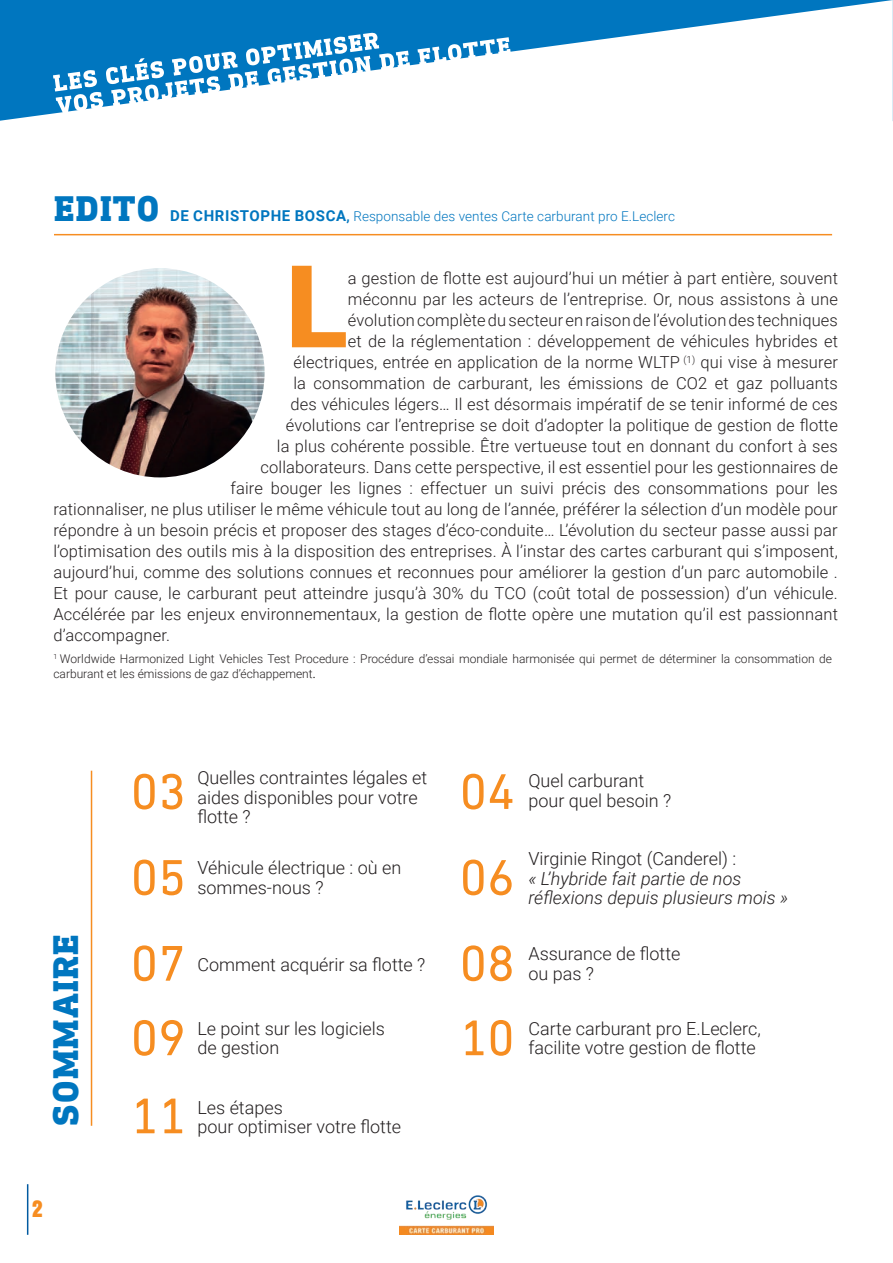
<style>
.page{position:relative;width:893px;height:1263px;background:#fff}
.page>*{position:absolute;margin:0;border:0;box-sizing:border-box;transform-origin:0 0}
.t1{font:900 114.6px "Roboto";color:#f68d21}
.t2{font:51px "DIN Next Slab Pro";color:#f68d21}
.t3{font:800 36px "DIN Next Slab Pro";letter-spacing:.035em;color:#0076bf}
.t4{font:21px "Anton";color:#f68d21}
.t5{font:300 18px/19.5px "Roboto";color:#231f20}
.t6{font:italic 300 18px/19.5px "Roboto";color:#231f20}
.t7{font:300 16.5px "Roboto";letter-spacing:.01em;color:#231f20}
.t8{font:300 13.5px "Roboto";letter-spacing:.005em;color:#0076bf}
.t9{font:300 12px/15px "Roboto";color:#231f20}
.s1{font-weight:700;font-size:15px}
.s2{font-weight:700}
.s3{font-family:"Minion Pro";font-weight:400}
</style>
<div class="page">
<hr style="left:27px;top:1184px;width:1px;height:51px;background:#015aa0">
<img style="left:399px;top:1195px;width:95px;height:40px">
<hr style="left:54px;top:234px;width:778px;height:1px;background:#f68d21">
<hr style="left:91px;top:771px;width:1px;height:355px;background:#f68d21">
<svg style="left:0;top:0;width:892px;height:121px"></svg>
<hr style="left:892px;top:0;width:1px;height:121px;background:#0076bf">
<img style="left:55px;top:268px;width:210px;height:209px;border-radius:105px">
<svg style="left:53px;top:33px;width:458px;height:80px"></svg>
<h3 class="t3" style="left:54px;top:188px;width:107px">Edito</h3>
<p class="t8" style="left:170px;top:207px;width:506px"><span class="s1">DE CHRISTOPHE BOSCA</span><span class="s2">,</span> Responsable des ventes Carte carburant pro E.Leclerc</p>
<h1 class="t1" style="left:286px;top:226px;width:64px">L</h1>
<p class="t7" style="left:348px;top:267px;width:492px">a gestion de flotte est aujourd’hui un métier à part entière, souvent</p>
<p class="t7" style="left:348px;top:288px;width:491px">méconnu par les acteurs de l’entreprise. Or, nous assistons à une</p>
<p class="t7" style="left:348px;top:309px;width:491px">évolution complète du secteur en raison de l’évolution des techniques</p>
<p class="t7" style="left:348px;top:330px;width:492px">et de la réglementation : développement de véhicules hybrides et</p>
<p class="t7" style="left:293px;top:351px;width:546px">électriques, entrée en application de la norme WLTP <sup>(1)</sup> qui vise à mesurer</p>
<p class="t7" style="left:293px;top:372px;width:546px">la consommation de carburant, les émissions de CO2 et gaz polluants</p>
<p class="t7" style="left:290px;top:393px;width:549px">des véhicules légers… Il est désormais impératif de se tenir informé de ces</p>
<p class="t7" style="left:286px;top:414px;width:553px">évolutions car l’entreprise se doit d’adopter la politique de gestion de flotte</p>
<p class="t7" style="left:277px;top:435px;width:562px">la plus cohérente possible. Être vertueuse tout en donnant du confort à ses</p>
<p class="t7" style="left:260px;top:456px;width:579px">collaborateurs. Dans cette perspective, il est essentiel pour les gestionnaires de</p>
<p class="t7" style="left:230px;top:477px;width:609px">faire bouger les lignes : effectuer un suivi précis des consommations pour les</p>
<p class="t7" style="left:53px;top:498px;width:786px">rationnaliser, ne plus utiliser le même véhicule tout au long de l’année, préférer la sélection d’un modèle pour</p>
<p class="t7" style="left:53px;top:519px;width:786px">répondre à un besoin précis et proposer des stages d’éco-conduite… L’évolution du secteur passe aussi par</p>
<p class="t7" style="left:53px;top:540px;width:786px">l’optimisation des outils mis à la disposition des entreprises. À l’instar des cartes carburant qui s’imposent,</p>
<p class="t7" style="left:53px;top:561px;width:786px">aujourd’hui, comme des solutions connues et reconnues pour améliorer la gestion d’un parc automobile .</p>
<p class="t7" style="left:53px;top:582px;width:786px">Et pour cause, le carburant peut atteindre jusqu’à 30% du TCO (coût total de possession) d’un véhicule.</p>
<p class="t7" style="left:53px;top:603px;width:786px">Accélérée par les enjeux environnementaux, la gestion de flotte opère une mutation qu’il est passionnant</p>
<p class="t7" style="left:53px;top:624px;width:118px">d’accompagner.</p>
<p class="t9" style="left:53px;top:651px;width:780px"><sup>1</sup> Worldwide Harmonized Light Vehicles Test Procedure : Procédure d’essai mondiale harmonisée qui permet de déterminer la consommation de carburant et les émissions de gaz d’échappement<span class="s3">.</span></p>
<h3 class="t3" style="left:44px;top:1125px;width:192px;rotate:-90deg">SOMMAIRE</h3>
<p class="t4" style="left:32px;top:1193px;width:12px">2</p>
<p class="t5" style="left:197px;top:767px;width:231px">Quelles contraintes légales et aides disponibles pour votre flotte ?</p>
<p class="t5" style="left:528px;top:770px;width:144px">Quel carburant pour quel besoin ?</p>
<h2 class="t2" style="left:131px;top:762px;width:57px">03</h2>
<h2 class="t2" style="left:459px;top:762px;width:57px">04</h2>
<h2 class="t2" style="left:131px;top:848px;width:57px">05</h2>
<h2 class="t2" style="left:459px;top:848px;width:57px">06</h2>
<p class="t5" style="left:197px;top:857px;width:205px">Véhicule électrique : où en sommes-nous ?</p>
<p class="t5" style="left:528px;top:849px;width:209px">Virginie Ringot (Canderel) :</p>
<p class="t6" style="left:528px;top:868px;width:261px">« L’hybride fait partie de nos réflexions depuis plusieurs mois »</p>
<h2 class="t2" style="left:131px;top:934px;width:57px">07</h2>
<p class="t5" style="left:197px;top:954px;width:230px">Comment acquérir sa flotte ?</p>
<h2 class="t2" style="left:459px;top:934px;width:57px">08</h2>
<p class="t5" style="left:528px;top:943px;width:153px">Assurance de flotte ou pas ?</p>
<h2 class="t2" style="left:131px;top:1008px;width:57px">09</h2>
<h2 class="t2" style="left:459px;top:1008px;width:57px">10</h2>
<p class="t5" style="left:197px;top:1018px;width:189px">Le point sur les logiciels de gestion</p>
<p class="t5" style="left:528px;top:1018px;width:234px">Carte carburant pro E.Leclerc, facilite votre gestion de flotte</p>
<h2 class="t2" style="left:131px;top:1086px;width:57px">11</h2>
<p class="t5" style="left:197px;top:1097px;width:205px">Les étapes<br>pour optimiser votre flotte</p>
</div>
